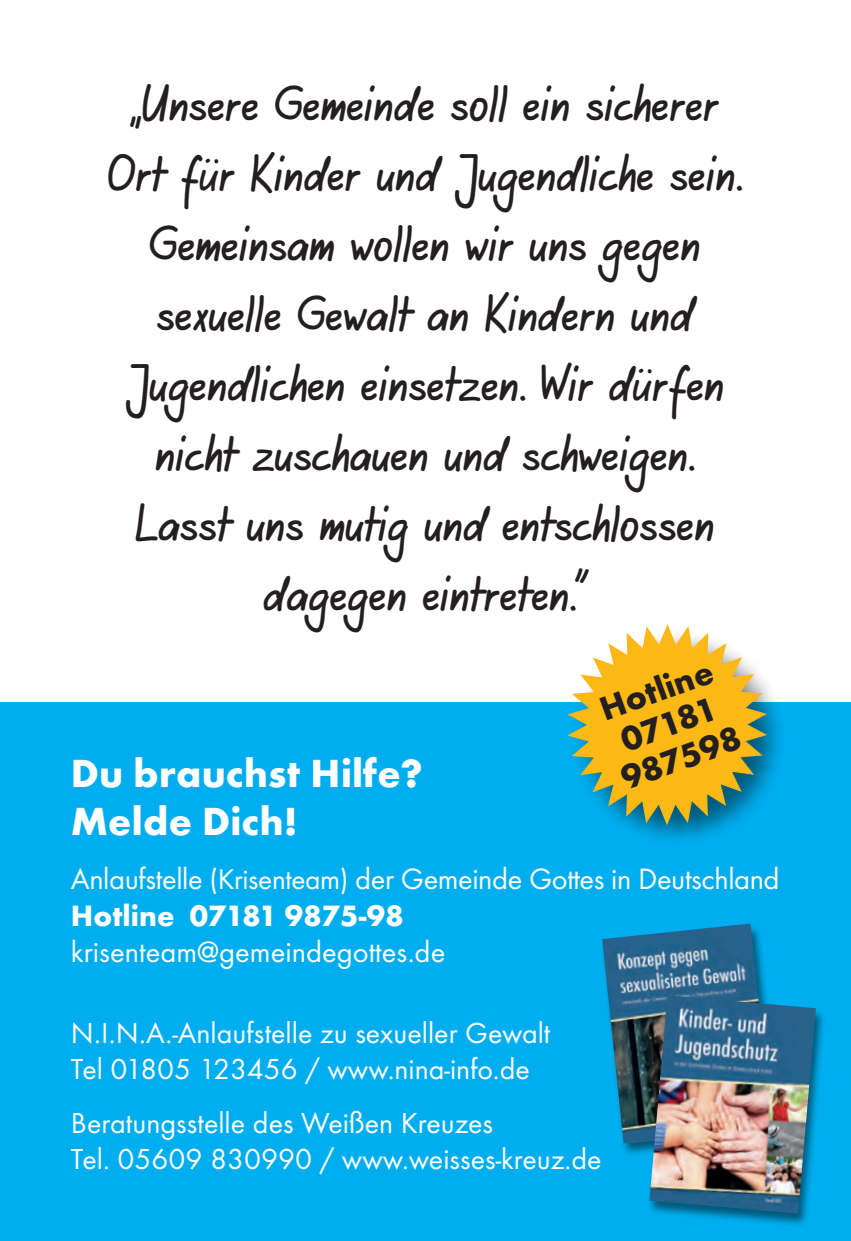
<style>
.page{position:relative;width:851px;height:1241px;background:#fff}
.page>*{position:absolute;margin:0;border:0;box-sizing:border-box;transform-origin:0 0}
.t1{font:43.75px/70px "Agilo Handwriting";letter-spacing:.01em;color:#231f20;text-align:center}
.t2{font:700 40.75px/48.8px "Function Pro";letter-spacing:.005em;color:#fff}
.t3{font:700 34.75px/36px "Function Pro";color:#231f20;text-align:center}
.t4{font:30.5px/36.8px "Function Pro";letter-spacing:-.01em;color:#fff}
.t5{font:30px/36px "Function Pro";color:#fff}
.s1{font-size:29.5px}
.s2{font-weight:700}
</style>
<div class="page">
<div style="left:0;top:702px;width:850px;height:538px;background:#00aeef"></div>
<img style="left:602px;top:923px;width:164px;height:220px">
<img style="left:638px;top:986px;width:186px;height:239px">
<img style="left:649px;top:995px;width:166px;height:218px">
<svg style="left:567px;top:624px;width:200px;height:201px"></svg>
<p class="t1" style="left:108px;top:70px;width:635px">„Unsere Gemeinde soll ein sicherer<br>Ort für Kinder und Jugendliche sein.<br>Gemeinsam wollen wir uns gegen sexuelle Gewalt an Kindern und<br>Jugendlichen einsetzen. Wir dürfen nicht zuschauen und schweigen.<br>Lasst uns mutig und entschlossen dagegen eintreten.”</p>
<p class="t3" style="left:591px;top:694px;width:126px;rotate:-20deg">Hotline<br>07181<br>987598</p>
<p class="t2" style="left:71px;top:748px;width:353px">Du brauchst Hilfe?<br>Melde Dich!</p>
<p class="t4" style="left:71px;top:859px;width:710px">Anlaufstelle <span class="s1">(Krisenteam)</span> der Gemeinde Gottes in Deutschland<br><span class="s2">Hotline 07181 9875-98</span></p>
<p class="t4" style="left:71px;top:933px;width:376px">krisenteam@gemeindegottes.de</p>
<p class="t5" style="left:71px;top:1014px;width:481px">N.I.N.A.-Anlaufstelle zu sexueller Gewalt<br>Tel 01805 123456 / www.nina-info.de</p>
<p class="t5" style="left:71px;top:1104px;width:532px">Beratungsstelle des Weißen Kreuzes<br>Tel. 05609 830990 / www.weisses-kreuz.de</p>
</div>
